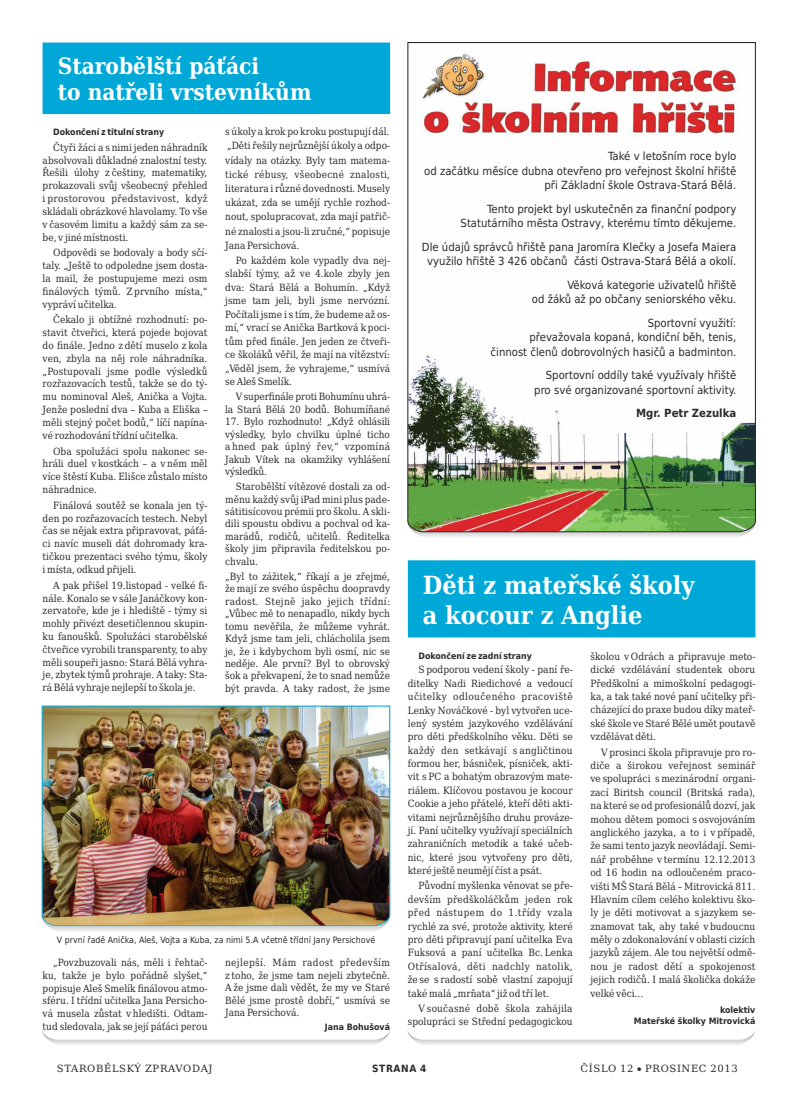
<style>
.page{position:relative;width:798px;height:1099px;background:#fff}
.page>*{position:absolute;margin:0;border:0;box-sizing:border-box;transform-origin:0 0}
.t1{font:700 25px/29.4px "DejaVu Serif Condensed";color:#fefefe}
.t2{font:700 22.5px/26.4px "DejaVu Serif Condensed";color:#fefefe}
.t3{font:11.25px/14.4px "DejaVu Sans Condensed";color:#2b2a29;text-align:right}
.t4{font:700 11.25px "DejaVu Sans Condensed";color:#2b2a29}
.t5{font:10px/13.4px "DejaVu Serif Condensed";color:#2b2a29;text-align:justify}
.t6{font:10px "DejaVu Serif";letter-spacing:.065em;color:#2b2a29}
.t7{font:700 10px "DejaVu Sans Condensed";letter-spacing:.06em;color:#2b2a29}
.t8{font:700 8.75px/10.1px "DejaVu Sans Condensed";color:#2b2a29;text-align:right}
.t9{font:8.75px "DejaVu Sans Condensed";color:#2b2a29}
</style>
<div class="page">
<img style="left:41px;top:705px;width:349px;height:212px">
<svg style="left:42px;top:915px;width:348px;height:17px;background:#c7b994"></svg>
<svg style="left:415px;top:533px;width:333px;height:4px"></svg>
<img style="left:407px;top:42px;width:349px;height:491px">
<div style="left:43px;top:43px;width:347px;height:71px;background:#00a8d7"></div>
<svg style="left:42px;top:1030px;width:348px;height:15px"></svg>
<svg style="left:407px;top:1030px;width:348px;height:15px"></svg>
<div style="left:407px;top:560px;width:348px;height:77px;background:#00a8d7"></div>
<h2 class="t2" style="left:58px;top:55px;width:255px">Starobělští páťáci<br>to natřeli vrstevníkům</h2>
<p class="t8" style="left:53px;top:128px;width:112px">Dokončení z titulní strany</p>
<p class="t5" style="left:43px;top:142px;width:166px;line-height:12.8px;text-indent:11px">Čtyři žáci a s nimi jeden náhradník absolvovali důkladné znalostní testy.<br>Řešili úlohy z češtiny, matematiky, prokazovali svůj všeobecný přehled i prostorovou představivost, když skládali obrázkové hlavolamy. To vše v časovém limitu a každý sám za se&shy;be, v jiné místnosti.</p>
<p class="t5" style="left:43px;top:247px;width:166px;line-height:12.8px;text-indent:11px">Odpovědi se bodovaly a body sčí&shy;taly. „Ještě to odpoledne jsem dosta&shy;la mail, že postupujeme mezi osm finálových týmů. Z prvního místa,“ vypráví učitelka.</p>
<p class="t5" style="left:43px;top:314px;width:166px;line-height:12.8px;text-indent:11px">Čekalo ji obtížné rozhodnutí: po&shy;stavit čtveřici, která pojede bojovat do finále. Jedno z dětí muselo z kola ven, zbyla na něj role náhradníka. „Postupovali jsme podle výsledků rozřazovacích testů, takže se do tý&shy;mu nominoval Aleš, Anička a Vojta.<br>Jenže poslední dva – Kuba a Eliška – měli stejný počet bodů,“ líčí napína&shy;vé rozhodování třídní učitelka.</p>
<p class="t5" style="left:43px;top:445px;width:166px;line-height:12.8px;text-indent:11px">Oba spolužáci spolu nakonec se&shy;hráli duel v kostkách – a v něm měl více štěstí Kuba. Elišce zůstalo místo náhradnice.</p>
<p class="t5" style="left:43px;top:500px;width:166px;line-height:12.8px;text-indent:11px">Finálová soutěž se konala jen tý&shy;den po rozřazovacích testech. Nebyl čas se nějak extra připravovat, páťá&shy;ci navíc museli dát dohromady kra&shy;tičkou prezentaci svého týmu, školy i místa, odkud přijeli.</p>
<p class="t5" style="left:43px;top:579px;width:166px;line-height:12.8px;text-indent:11px">A pak přišel 19.listopad - velké fi&shy;nále. Konalo se v sále Janáčkovy kon&shy;zervatoře, kde je i hlediště - týmy si mohly přivézt desetičlennou skupin&shy;ku fanoušků. Spolužáci starobělské čtveřice vyrobili transparenty, to aby měli soupeři jasno: Stará Bělá vyhra&shy;je, zbytek týmů prohraje. A taky: Sta&shy;rá Bělá vyhraje nejlepší to škola je.</p>
<p class="t5" style="left:225px;top:125px;width:166px;line-height:14.2px">s úkoly a krok po kroku postupují dál. „Děti řešily nejrůznější úkoly a odpo&shy;vídaly na otázky. Byly tam matema&shy;tické rébusy, všeobecné znalosti, literatura i různé dovednosti. Musely ukázat, zda se umějí rychle rozhod&shy;nout, spolupracovat, zda mají patřič&shy;né znalosti a jsou-li zručné,“ popisuje Jana Persichová.</p>
<p class="t5" style="left:225px;top:254px;width:166px;text-indent:11px">Po každém kole vypadly dva nej&shy;slabší týmy, až ve 4.kole zbyly jen dva: Stará Bělá a Bohumín. „Když jsme tam jeli, byli jsme nervózní.<br>Počítali jsme i s tím, že budeme až os&shy;mí,“ vrací se Anička Bartková k poci&shy;tům před finále. Jen jeden ze čtveři&shy;ce školáků věřil, že mají na vítězství: „Věděl jsem, že vyhrajeme,“ usmívá se Aleš Smelík.</p>
<p class="t5" style="left:225px;top:391px;width:166px;line-height:12.5px;text-align:right">Vsuperfinále proti Bohumínu uhrá-<br>la Stará Bělá 20 bodů. Bohumíňané</p>
<p class="t5" style="left:225px;top:416px;width:166px;line-height:12.5px">17. Bylo rozhodnuto! „Když ohlásili výsledky, bylo chvilku úplné ticho a hned pak úplný řev,“ vzpomíná Jakub Vítek na okamžiky vyhlášení výsledků.</p>
<p class="t5" style="left:225px;top:481px;width:166px;line-height:12.5px;text-indent:11px">Starobělští vítězové dostali za od&shy;měnu každý svůj iPad mini plus pade&shy;sátitisícovou prémii pro školu. A skli&shy;dili spoustu obdivu a pochval od ka&shy;marádů, rodičů, učitelů. Ředitelka školy jim připravila ředitelskou po&shy;chvalu.</p>
<p class="t5" style="left:225px;top:571px;width:166px;line-height:12.5px">„Byl to zážitek,“ říkají a je zřejmé, že mají ze svého úspěchu doopravdy radost. Stejně jako jejich třídní: „Vůbec mě to nenapadlo, nikdy bych tomu nevěřila, že můžeme vyhrát.<br>Když jsme tam jeli, chlácholila jsem je, že i kdybychom byli osmí, nic se neděje. Ale první? Byl to obrovský šok a překvapení, že to snad nemůže být pravda. A taky radost, že jsme</p>
<p class="t9" style="left:57px;top:936px;width:320px">V první řadě Anička, Aleš, Vojta a Kuba, za nimi 5.A včetně třídní Jany Persichové</p>
<p class="t5" style="left:43px;top:956px;width:166px;line-height:12.8px;text-indent:11px">„Povzbuzovali nás, měli i řehtač&shy;ku, takže je bylo pořádně slyšet,“ popisuje Aleš Smelík finálovou atmo&shy;sféru. I třídní učitelka Jana Persicho&shy;vá musela zůstat v hledišti. Odtam&shy;tud sledovala, jak se její páťáci perou</p>
<p class="t5" style="left:225px;top:957px;width:166px;line-height:12.5px">nejlepší. Mám radost především z toho, že jsme tam nejeli zbytečně.<br>A že jsme dali vědět, že my ve Staré Bělé jsme prostě dobří,“ usmívá se Jana Persichová.</p>
<p class="t8" style="left:325px;top:1022px;width:67px">Jana Bohušová</p>
<p class="t3" style="left:424px;top:150px;width:313px">Také v letošním roce bylo<br>od začátku měsíce dubna otevřeno pro veřejnost školní hřiště při Základní škole Ostrava-Stará Bělá.</p>
<p class="t3" style="left:460px;top:202px;width:277px">Tento projekt byl uskutečněn za finanční podpory<br>Statutárního města Ostravy, kterému tímto děkujeme.</p>
<p class="t3" style="left:421px;top:240px;width:316px;text-align:center">Dle údajů správců hřiště pana Jaromíra Klečky a Josefa Maiera využilo hřiště 3 426 občanů části Ostrava-Stará Bělá a okolí.</p>
<p class="t3" style="left:531px;top:278px;width:206px">Věková kategorie uživatelů hřiště<br>od žáků až po občany seniorského věku.</p>
<p class="t3" style="left:490px;top:316px;width:247px">Sportovní využití:<br>převažovala kopaná, kondiční běh, tenis, činnost členů dobrovolných hasičů a badminton.</p>
<p class="t3" style="left:534px;top:369px;width:203px">Sportovní oddíly také využívaly hřiště pro své organizované sportovní aktivity.</p>
<p class="t4" style="left:636px;top:408px;width:102px">Mgr. Petr Zezulka</p>
<h1 class="t1" style="left:422px;top:573px;width:273px">Děti z mateřské školy a kocour z Anglie</h1>
<p class="t8" style="left:418px;top:651px;width:115px">Dokončení ze zadní strany</p>
<p class="t5" style="left:407px;top:664px;width:166px;text-indent:11px">S podporou vedení školy - paní ře&shy;ditelky Nadi Riedichové a vedoucí učitelky odloučeného pracoviště Lenky Nováčkové - byl vytvořen uce&shy;lený systém jazykového vzdělávání pro děti předškolního věku. Děti se každý den setkávají s angličtinou formou her, básniček, písniček, akti&shy;vit s PC a bohatým obrazovým mate&shy;riálem. Klíčovou postavou je kocour Cookie a jeho přátelé, kteří děti akti&shy;vitami nejrůznějšího druhu prováze&shy;jí. Paní učitelky využívají speciálních zahraničních metodik a také učeb&shy;nic, které jsou vytvořeny pro děti, které ještě neumějí číst a psát.</p>
<p class="t5" style="left:407px;top:880px;width:166px;text-indent:11px">Původní myšlenka věnovat se pře&shy;devším předškoláčkům jeden rok před nástupem do 1.třídy vzala rychlé za své, protože aktivity, které pro děti připravují paní učitelka Eva Fuksová a paní učitelka Bc. Lenka Otřísalová, děti nadchly natolik, že se s radostí sobě vlastní zapojují také malá „mrňata“ již od tří let.</p>
<p class="t5" style="left:407px;top:1002px;width:166px;text-align:right">V současné době škola zahájila spolupráci se Střední pedagogickou</p>
<p class="t5" style="left:590px;top:650px;width:166px">školou v Odrách a připravuje meto&shy;dické vzdělávání studentek oboru Předškolní a mimoškolní pedagogi&shy;ka, a tak také nové paní učitelky při&shy;cházející do praxe budou díky mateř&shy;ské škole ve Staré Bělé umět poutavě vzdělávat děti.</p>
<p class="t5" style="left:590px;top:746px;width:166px;text-indent:11px">V prosinci škola připravuje pro ro&shy;diče a širokou veřejnost seminář ve spolupráci s mezinárodní organi&shy;zací Biritsh council (Britská rada), na které se od profesionálů dozví, jak mohou dětem pomoci s osvojováním anglického jazyka, a to i v případě, že sami tento jazyk neovládají. Semi&shy;nář proběhne v termínu 12.12.2013 od 16 hodin na odloučeném praco&shy;višti MŠ Stará Bělá – Mitrovická 811.<br>Hlavním cílem celého kolektivu ško&shy;ly je děti motivovat a s jazykem se&shy;znamovat tak, aby také v budoucnu měly o zdokonalování v oblasti cizích jazyků zájem. Ale tou největší odmě&shy;nou je radost dětí a spokojenost jejich rodičů. I malá školička dokáže velké věci…</p>
<p class="t8" style="left:633px;top:1006px;width:123px">kolektiv<br>Mateřské školky Mitrovická</p>
<p class="t6" style="left:57px;top:1063px;width:157px">STAROBĚLSKÝ ZPRAVODAJ</p>
<p class="t7" style="left:372px;top:1063px;width:56px">STRANA 4</p>
<p class="t6" style="left:580px;top:1063px;width:159px">ČÍSLO 12 PROSINEC 2013</p>
</div>
